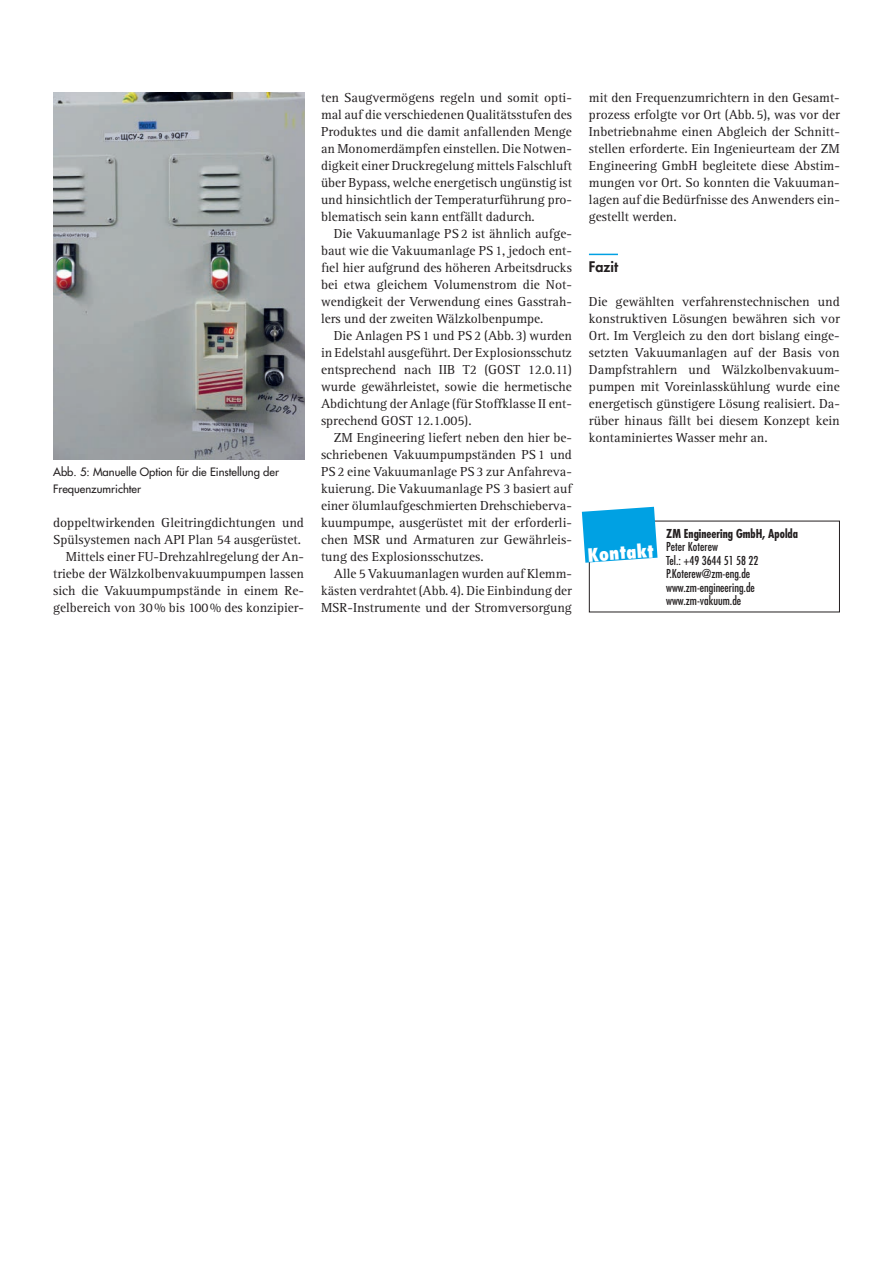
<style>
.page{position:relative;width:893px;height:1263px;background:#fff}
.page>*{position:absolute;margin:0;border:0;box-sizing:border-box;transform-origin:0 0}
.t1{font:800 condensed 18px "Futura Std";color:#fff}
.t2{font:800 14.25px "Futura Std";color:#231f20}
.t3{font:13.5px/17px "Rotis Serif Std";color:#231f20;text-align:justify}
.t4{font:condensed 12px/13.5px "Futura Std";color:#231f20}
.t5{font:700 condensed 12px "Futura Std";color:#231f20}
.t6{font:500 11.25px/17px "Futura Std";color:#231f20}
</style>
<div class="page">
<svg style="left:589px;top:254px;width:29px;height:1px"></svg>
<svg style="left:582px;top:507px;width:75px;height:56px;background:#1face6"></svg>
<img style="left:53px;top:93px;width:251px;height:366px">
<p class="t6" style="left:53px;top:464px;width:227px">Abb. 5: Manuelle Option für die Einstellung der<br>Frequenzumrichter</p>
<p class="t3" style="left:53px;top:515px;width:252px;text-align:right">doppeltwirkenden Gleitringdichtungen und Spülsystemen nach API Plan 54 ausgerüstet.<br>Mittels einer FU-Drehzahlregelung der An&shy;triebe der Wälzkolbenvakuumpumpen lassen sich die Vakuumpumpstände in einem Re&shy;gelbereich von 30% bis 100% des konzipier-</p>
<p class="t3" style="left:321px;top:89px;width:252px">ten Saugvermögens regeln und somit opti&shy;mal auf die verschiedenen Qualitätsstufen des Produktes und die damit anfallenden Menge an Monomerdämpfen einstellen. Die Notwen&shy;digkeit einer Druckregelung mittels Falschluft über Bypass, welche energetisch ungünstig ist und hinsichtlich der Temperaturführung pro&shy;blematisch sein kann entfällt dadurch.</p>
<p class="t3" style="left:321px;top:226px;width:252px;text-indent:13px">Die Vakuumanlage PS2 ist ähnlich aufge&shy;baut wie die Vakuumanlage PS1, jedoch ent&shy;fiel hier aufgrund des höheren Arbeitsdrucks bei etwa gleichem Volumenstrom die Not&shy;wendigkeit der Verwendung eines Gasstrah&shy;lers und der zweiten Wälzkolbenpumpe.</p>
<p class="t3" style="left:321px;top:328px;width:252px;text-indent:13px">Die Anlagen PS1 und PS2 (Abb.3) wurden in Edelstahl ausgeführt. Der Explosionsschutz entsprechend nach IIB T2 (GOST 12.0.11) wurde gewährleistet, sowie die hermetische Abdichtung der Anlage (für Stoffklasse II ent&shy;sprechend GOST 12.1.005).</p>
<p class="t3" style="left:321px;top:430px;width:252px;text-indent:13px">ZM Engineering liefert neben den hier be&shy;schriebenen Vakuumpumpständen PS1 und PS2 eine Vakuumanlage PS3 zur Anfahreva&shy;kuierung. Die Vakuumanlage PS 3 basiert auf einer ölumlaufgeschmierten Drehschieberva&shy;kuumpumpe, ausgerüstet mit der erforderli&shy;chen MSR und Armaturen zur Gewährleis&shy;tung des Explosionsschutzes.</p>
<p class="t3" style="left:321px;top:566px;width:252px;text-indent:13px">Alle 5 Vakuumanlagen wurden auf Klemm&shy;kästen verdrahtet (Abb.4). Die Einbindung der MSR-Instrumente und der Stromversorgung</p>
<p class="t3" style="left:589px;top:89px;width:252px">mit den Frequenzumrichtern in den Gesamt&shy;prozess erfolgte vor Ort (Abb.5), was vor der Inbetriebnahme einen Abgleich der Schnitt&shy;stellen erforderte. Ein Ingenieurteam der ZM Engineering GmbH begleitete diese Abstim&shy;mungen vor Ort. So konnten die Vakuuman&shy;lagen auf die Bedürfnisse des Anwenders ein&shy;gestellt werden.</p>
<p class="t2" style="left:589px;top:258px;width:31px">Fazit</p>
<p class="t3" style="left:589px;top:294px;width:252px">Die gewählten verfahrenstechnischen und konstruktiven Lösungen bewähren sich vor Ort. Im Vergleich zu den dort bislang einge&shy;setzten Vakuumanlagen auf der Basis von Dampfstrahlern und Wälzkolbenvakuum&shy;pumpen mit Voreinlasskühlung wurde eine energetisch günstigere Lösung realisiert. Da&shy;rüber hinaus fällt bei diesem Konzept kein kontaminiertes Wasser mehr an.</p>
<h1 class="t1" style="left:587px;top:544px;width:68px;rotate:-4deg">Kontakt</h1>
<p class="t5" style="left:666px;top:526px;width:133px">ZM Engineering GmbH, Apolda</p>
<p class="t4" style="left:666px;top:540px;width:94px">Peter Koterew<br>Tel.: +49 3644 51 58 22<br>P.Koterew@zm-eng.de www.zm-engineering.de www.zm-vakuum.de</p>
</div>
